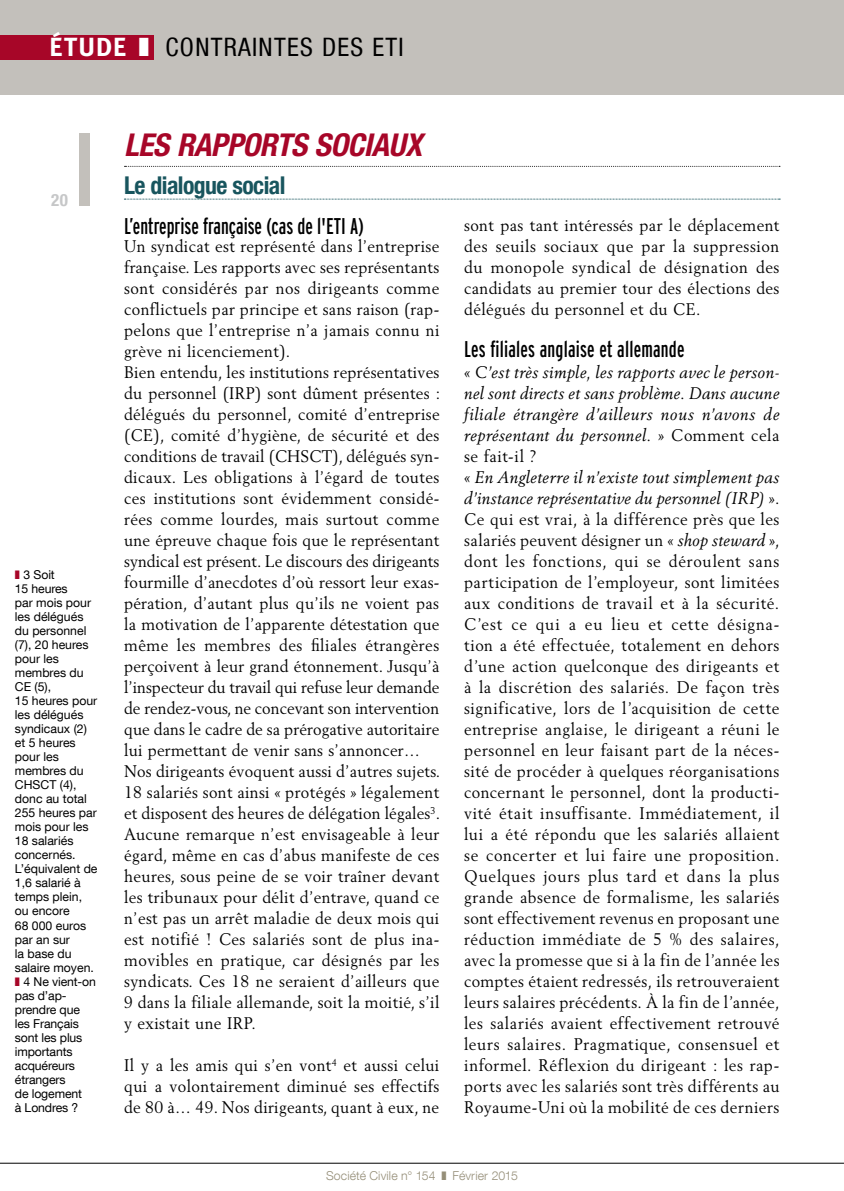
<style>
.page{position:relative;width:844px;height:1191px;background:#fff}
.page>*{position:absolute;margin:0;border:0;box-sizing:border-box;transform-origin:0 0}
.t1{font:italic 700 condensed 31.5px "Helvetica Neue LT Com";letter-spacing:-.015em;color:#a70628}
.t2{font:condensed 25.38px "Helvetica Neue LT Com";letter-spacing:.05em;color:#000}
.t3{font:700 condensed 24.5px "Helvetica Neue LT Com";letter-spacing:-.025em;color:#18555e}
.t4{font:extra-condensed 22.75px "Interstate";letter-spacing:.005em;color:#000}
.t5{font:700 condensed 16.97px "Helvetica Neue LT Com";color:#c6c7c8}
.t6{font:16.62px/21px "Berling LT Std";letter-spacing:.025em;color:#000;scale:.95 1}
.t7{font:12.25px/14px "Helvetica Neue LT Com";color:#000}
.t8{font:300 12.25px "Helvetica Neue LT Com";letter-spacing:.01em;color:#958e78}
.s1{font-family:"Meta";font-weight:700;font-stretch:normal;font-size:26.25px;color:#fff}
.s2{color:#fff}
.s3{color:#a70628}
.s4{font-style:italic}
</style>
<div class="page">
<div style="left:80px;top:133px;width:10px;height:73px;background:#c3c0bb"></div>
<hr style="left:0;top:1162px;width:843px;height:1px;background:#000">
<div style="left:0;top:0;width:843px;height:94px;background:#c3c0bb"></div>
<div style="left:0;top:35px;width:154px;height:24px;background:#a70628"></div>
<svg style="left:124px;top:166px;width:655px;height:1px"></svg>
<svg style="left:124px;top:199px;width:656px;height:1px"></svg>
<h2 class="t2" style="left:50px;top:32px;width:355px"><span class="s1">ÉTUDE</span> <span class="s2">❚</span> CONTRAINTES DES ETI</h2>
<p class="t5" style="left:51px;top:190px;width:18px">20</p>
<p class="t7" style="left:15px;top:567px;width:84px"><span class="s3">❚</span> 3 Soit<br>15 heures<br>par mois pour les délégués du personnel (7), 20 heures pour les membres du<br>CE (5),<br>15 heures pour les délégués syndicaux (2) et 5 heures pour les membres du<br>CHSCT (4), donc au total<br>255 heures par mois pour les<br>18 salariés concernés.<br>L’équivalent de<br>1,6 salarié à temps plein, ou encore<br>68 000 euros par an sur<br>la base du salaire moyen. <span class="s3">❚</span> 4 Ne vient-on pas d’ap&shy;prendre que les Français sont les plus importants acquéreurs étrangers<br>de logement<br>à Londres ?</p>
<h1 class="t1" style="left:124px;top:126px;width:299px">LES RAPPORTS SOCIAUX</h1>
<h3 class="t3" style="left:124px;top:170px;width:163px">Le dialogue social</h3>
<h3 class="t4" style="left:124px;top:214px;width:241px">L’entreprise française (cas de l'ETI A)</h3>
<p class="t6" style="left:124px;top:235px;width:334px">Un syndicat est représenté dans l’entreprise française. Les rapports avec ses représentants sont considérés par nos dirigeants comme conflictuels par principe et sans raison (rap&shy;pelons que l’entreprise n’a jamais connu ni grève ni licenciement).<br>Bien entendu, les institutions représentatives du personnel (IRP) sont dûment présentes : délégués du personnel, comité d’entreprise (CE), comité d’hygiène, de sécurité et des conditions de travail (CHSCT), délégués syn&shy;dicaux. Les obligations à l’égard de toutes ces institutions sont évidemment considé&shy;rées comme lourdes, mais surtout comme une épreuve chaque fois que le représentant syndical est présent. Le discours des dirigeants fourmille d’anecdotes d’où ressort leur exas&shy;pération, d’autant plus qu’ils ne voient pas la motivation de l’apparente détestation que même les membres des filiales étrangères perçoivent à leur grand étonnement. Jusqu’à l’inspecteur du travail qui refuse leur demande de rendez-vous, ne concevant son intervention que dans le cadre de sa prérogative autoritaire lui permettant de venir sans s’annoncer… Nos dirigeants évoquent aussi d’autres sujets.<br>18 salariés sont ainsi « protégés » légalement et disposent des heures de délégation légales<sup>3</sup>.<br>Aucune remarque n’est envisageable à leur égard, même en cas d’abus manifeste de ces heures, sous peine de se voir traîner devant les tribunaux pour délit d’entrave, quand ce n’est pas un arrêt maladie de deux mois qui est notifié ! Ces salariés sont de plus ina&shy;movibles en pratique, car désignés par les syndicats. Ces 18 ne seraient d’ailleurs que 9 dans la filiale allemande, soit la moitié, s’il y existait une IRP.</p>
<p class="t6" style="left:124px;top:1054px;width:333px;text-align:justify">Il y a les amis qui s’en vont<sup>4</sup> et aussi celui qui a volontairement diminué ses effectifs de 80 à… 49. Nos dirigeants, quant à eux, ne</p>
<p class="t6" style="left:464px;top:214px;width:333px;text-align:justify">sont pas tant intéressés par le déplacement des seuils sociaux que par la suppression du monopole syndical de désignation des candidats au premier tour des élections des délégués du personnel et du CE.</p>
<h3 class="t4" style="left:464px;top:336px;width:222px">Les filiales anglaise et allemande</h3>
<p class="t6" style="left:464px;top:361px;width:333px">« <span class="s4">C’est très simple, les rapports avec le person&shy;nel sont directs et sans problème. Dans aucune filiale étrangère d’ailleurs nous n’avons de représentant du personnel.</span> » Comment cela se fait-il ?<br>« <span class="s4">En Angleterre il n’existe tout simplement pas d’instance représentative du personnel (IRP)</span> ».<br>Ce qui est vrai, à la différence près que les salariés peuvent désigner un « <span class="s4">shop steward</span> », dont les fonctions, qui se déroulent sans participation de l’employeur, sont limitées aux conditions de travail et à la sécurité.<br>C’est ce qui a eu lieu et cette désigna&shy;tion a été effectuée, totalement en dehors d’une action quelconque des dirigeants et à la discrétion des salariés. De façon très significative, lors de l’acquisition de cette entreprise anglaise, le dirigeant a réuni le personnel en leur faisant part de la néces&shy;sité de procéder à quelques réorganisations concernant le personnel, dont la producti&shy;vité était insuffisante. Immédiatement, il lui a été répondu que les salariés allaient se concerter et lui faire une proposition.<br>Quelques jours plus tard et dans la plus grande absence de formalisme, les salariés sont effectivement revenus en proposant une réduction immédiate de 5 % des salaires, avec la promesse que si à la fin de l’année les comptes étaient redressés, ils retrouveraient leurs salaires précédents. À la fin de l’année, les salariés avaient effectivement retrouvé leurs salaires. Pragmatique, consensuel et informel. Réflexion du dirigeant : les rap&shy;ports avec les salariés sont très différents au Royaume-Uni où la mobilité de ces derniers</p>
<p class="t8" style="left:326px;top:1167px;width:193px">Société Civile n° 154 ❚ Février 2015</p>
</div>
